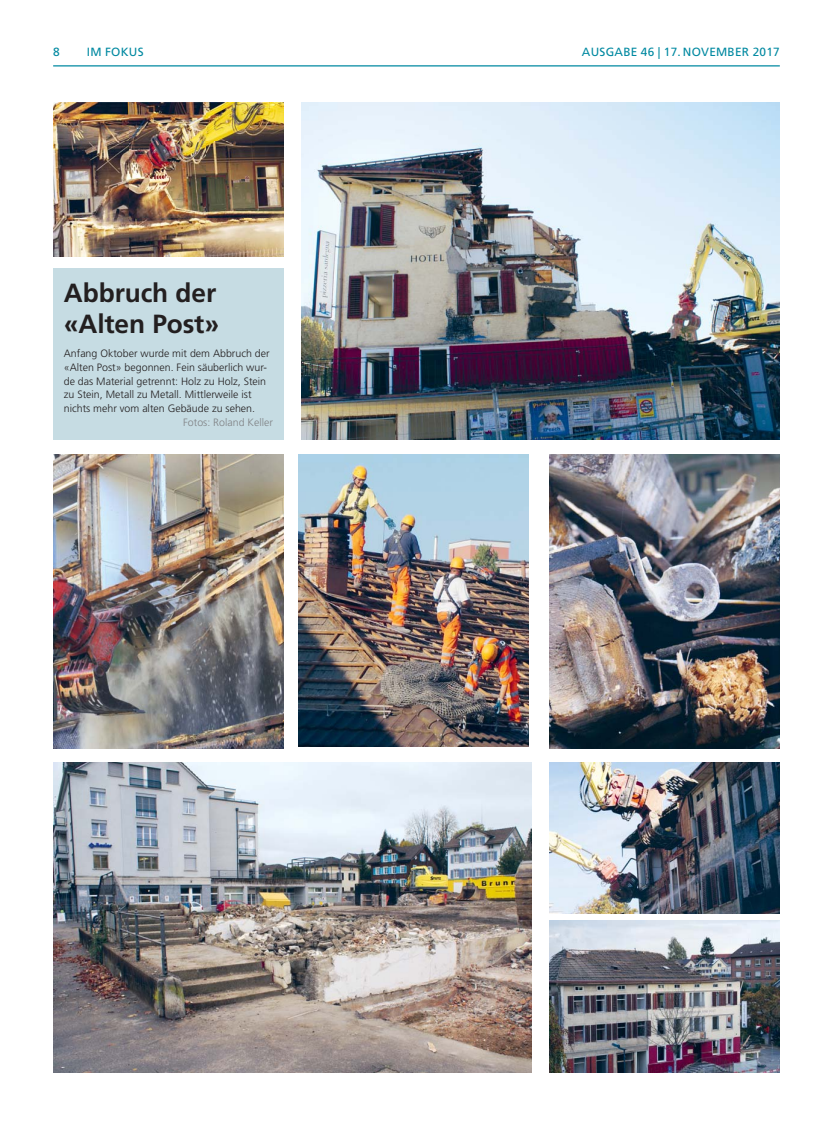
<style>
.page{position:relative;width:833px;height:1134px;background:#fff}
.page>*{position:absolute;margin:0;border:0;box-sizing:border-box;transform-origin:0 0}
.t1{font:700 26.25px/31.2px "Frutiger LT Std";letter-spacing:-.005em;color:#231f20}
.t2{font:11.88px "Frutiger LT Std";letter-spacing:.02em;color:#0089a1}
.t3{font:300 10.62px/13.8px "Frutiger LT Std";color:#231f20}
.t4{font:300 10.62px "Frutiger LT Std";color:#808285}
</style>
<div class="page">
<hr style="left:53px;top:65px;width:727px;height:1px;background:#0089a1">
<div style="left:53px;top:268px;width:230px;height:171px;background:#c6dce3"></div>
<img style="left:53px;top:103px;width:230px;height:154px">
<img style="left:301px;top:103px;width:479px;height:336px">
<img style="left:53px;top:763px;width:478px;height:309px">
<img style="left:549px;top:921px;width:231px;height:151px">
<img style="left:549px;top:763px;width:231px;height:151px">
<img style="left:53px;top:454px;width:230px;height:295px">
<img style="left:298px;top:454px;width:231px;height:292px">
<img style="left:549px;top:454px;width:231px;height:295px">
<p class="t2" style="left:53px;top:46px;width:8px">8</p>
<p class="t2" style="left:87px;top:46px;width:58px">IM FOKUS</p>
<p class="t2" style="left:582px;top:46px;width:199px">AUSGABE 46 | 17. NOVEMBER 2017</p>
<h1 class="t1" style="left:64px;top:279px;width:157px">Abbruch der «Alten Post»</h1>
<p class="t3" style="left:64px;top:347px;width:207px">Anfang Oktober wurde mit dem Abbruch der «Alten Post» begonnen. Fein säuberlich wur&shy;de das Material getrennt: Holz zu Holz, Stein zu Stein, Metall zu Metall. Mittlerweile ist nichts mehr vom alten Gebäude zu sehen.</p>
<p class="t4" style="left:183px;top:417px;width:91px">Fotos: Roland Keller</p>
</div>
